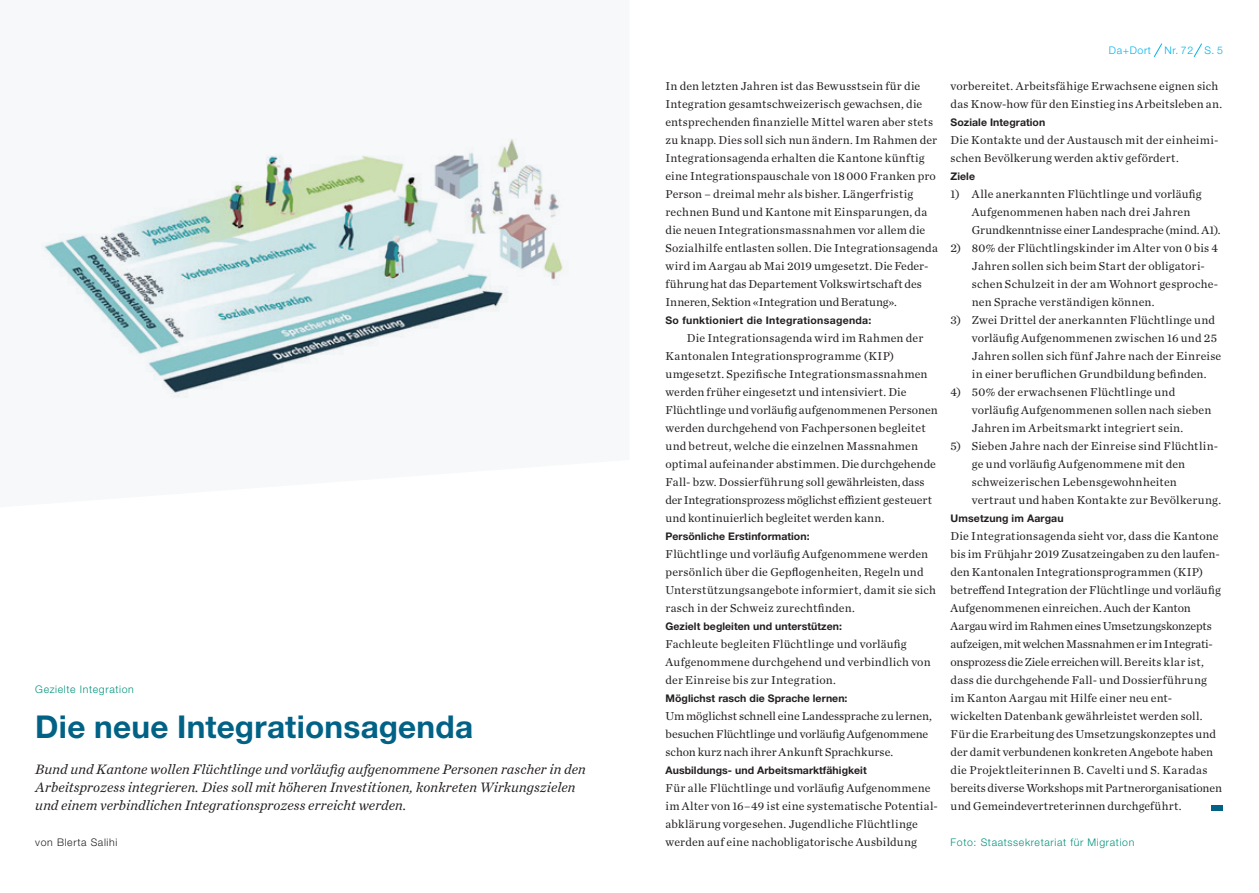
<style>
.page{position:relative;width:1259px;height:893px;background:#fff}
.page>*{position:absolute;margin:0;border:0;box-sizing:border-box;transform-origin:0 0}
.t1{font:700 31.5px "Helvetica Neue LT Std";letter-spacing:.005em;color:#016286}
.t2{font:italic 14.25px/18px "Chronicle Text G1";letter-spacing:.005em;color:#231f20}
.t3{font:12px/18px "Chronicle Text G1";letter-spacing:.01em;color:#231f20}
.t4{font:700 10.5px "Helvetica Neue LT Std";letter-spacing:.005em;color:#231f20}
.t5{font:300 10.5px "Helvetica Neue LT Std";letter-spacing:.06em;color:#00937c}
.t6{font:700 10.5px "Helvetica Neue LT Std";letter-spacing:.03em;color:#231f20}
.t7{font:300 10.5px "Helvetica Neue LT Std";letter-spacing:.06em;color:#00b1ec}
.t8{font:300 10.5px "Helvetica Neue LT Std";letter-spacing:.06em;color:#231f20}
</style>
<div class="page">
<svg style="left:1153px;top:43px;width:9px;height:14px"></svg>
<svg style="left:1193px;top:43px;width:9px;height:14px"></svg>
<svg style="left:41px;top:138px;width:528px;height:261px;fill:#f4f6f8"></svg>
<div style="left:1211px;top:805px;width:12px;height:6px;background:#016286"></div>
<p class="t5" style="left:35px;top:683px;width:100px">Gezielte Integration</p>
<h1 class="t1" style="left:35px;top:707px;width:439px">Die neue Integrationsagenda</h1>
<p class="t2" style="left:35px;top:759px;width:552px">Bund und Kantone wollen Flüchtlinge und vorläufig aufgenommene Personen rascher in den<br>Arbeitsprozess integrieren. Dies soll mit höheren Investitionen, konkreten Wirkungszielen und einem verbindlichen Integrationsprozess erreicht werden.</p>
<p class="t8" style="left:35px;top:836px;width:84px">von Blerta Salihi</p>
<p class="t3" style="left:665px;top:76px;width:274px">In den letzten Jahren ist das Bewusstsein für die Integration gesamtschweizerisch gewachsen, die entsprechenden finanzielle Mittel waren aber stets zu knapp. Dies soll sich nun ändern. Im Rahmen der Integrationsagenda erhalten die Kantone künftig eine Integrationspauschale von 18 000 Franken pro Person – dreimal mehr als bisher. Längerfristig rechnen Bund und Kantone mit Einsparungen, da die neuen Integrationsmassnahmen vor allem die Sozialhilfe entlasten sollen. Die Integrationsagenda wird im Aargau ab Mai 2019 umgesetzt. Die Feder&shy;führung hat das Departement Volkswirtschaft des Inneren, Sektion «Integration und Beratung».</p>
<p class="t6" style="left:665px;top:314px;width:207px">So funktioniert die Integrationsagenda:</p>
<p class="t3" style="left:665px;top:328px;width:274px;text-indent:21px">Die Integrationsagenda wird im Rahmen der Kantonalen Integrationsprogramme (KIP) umgesetzt. Spezifische Integrationsmassnahmen werden früher eingesetzt und intensiviert. Die Flüchtlinge und vorläufig aufgenommenen Personen werden durchgehend von Fachpersonen begleitet und betreut, welche die einzelnen Massnahmen optimal aufeinander abstimmen. Die durchgehende Fall- bzw. Dossierführung soll gewährleisten, dass der Integrationsprozess möglichst effizient gesteuert und kontinuierlich begleitet werden kann.</p>
<p class="t4" style="left:665px;top:530px;width:146px">Persönliche Erstinformation:</p>
<p class="t3" style="left:665px;top:544px;width:272px">Flüchtlinge und vorläufig Aufgenommene werden persönlich über die Gepflogenheiten, Regeln und Unterstützungsangebote informiert, damit sie sich rasch in der Schweiz zurechtfinden.</p>
<p class="t4" style="left:665px;top:620px;width:178px">Gezielt begleiten und unterstützen:</p>
<p class="t3" style="left:665px;top:634px;width:267px">Fachleute begleiten Flüchtlinge und vorläufig<br>Aufgenommene durchgehend und verbindlich von der Einreise bis zur Integration.</p>
<p class="t4" style="left:665px;top:692px;width:184px">Möglichst rasch die Sprache lernen:</p>
<p class="t3" style="left:665px;top:706px;width:268px">Um möglichst schnell eine Landessprache zu lernen, besuchen Flüchtlinge und vorläufig Aufgenommene schon kurz nach ihrer Ankunft Sprachkurse.</p>
<p class="t4" style="left:665px;top:764px;width:203px">Ausbildungs- und Arbeitsmarktfähigkeit</p>
<p class="t3" style="left:665px;top:778px;width:274px">Für alle Flüchtlinge und vorläufig Aufgenommene im Alter von 16–49 ist eine systematische Potential&shy;abklärung vorgesehen. Jugendliche Flüchtlinge werden auf eine nachobligatorische Ausbildung</p>
<p class="t7" style="left:1109px;top:44px;width:44px">Da+Dort</p>
<p class="t7" style="left:1164px;top:44px;width:60px">Nr. 72 S. 5</p>
<p class="t3" style="left:950px;top:76px;width:273px">vorbereitet. Arbeitsfähige Erwachsene eignen sich das Know-how für den Einstieg ins Arbeitsleben an.</p>
<p class="t4" style="left:950px;top:116px;width:96px">Soziale Integration</p>
<p class="t3" style="left:950px;top:130px;width:269px">Die Kontakte und der Austausch mit der einheimi&shy;schen Bevölkerung werden aktiv gefördert.</p>
<p class="t4" style="left:950px;top:170px;width:26px">Ziele</p>
<p class="t3" style="left:972px;top:184px;width:250px;text-indent:-21px">1) Alle anerkannten Flüchtlinge und vorläufig<br>Aufgenommenen haben nach drei Jahren<br>Grundkenntnisse einer Landesprache (mind. A1).</p>
<p class="t3" style="left:972px;top:238px;width:248px;text-indent:-21px">2) 80% der Flüchtlingskinder im Alter von 0 bis 4<br>Jahren sollen sich beim Start der obligatori&shy;schen Schulzeit in der am Wohnort gesproche&shy;nen Sprache verständigen können.</p>
<p class="t3" style="left:972px;top:310px;width:251px;text-indent:-21px">3) Zwei Drittel der anerkannten Flüchtlinge und vorläufig Aufgenommenen zwischen 16 und 25<br>Jahren sollen sich fünf Jahre nach der Einreise in einer beruflichen Grundbildung befinden.</p>
<p class="t3" style="left:972px;top:382px;width:241px;text-indent:-21px">4) 50% der erwachsenen Flüchtlinge und vorläufig Aufgenommenen sollen nach sieben<br>Jahren im Arbeitsmarkt integriert sein.</p>
<p class="t3" style="left:972px;top:436px;width:251px;text-indent:-21px">5) Sieben Jahre nach der Einreise sind Flüchtlin&shy;ge und vorläufig Aufgenommene mit den schweizerischen Lebensgewohnheiten vertraut und haben Kontakte zur Bevölkerung.</p>
<p class="t4" style="left:950px;top:512px;width:114px">Umsetzung im Aargau</p>
<p class="t3" style="left:950px;top:526px;width:273px">Die Integrationsagenda sieht vor, dass die Kantone bis im Frühjahr 2019 Zusatzeingaben zu den laufen&shy;den Kantonalen Integrationsprogrammen (KIP) betreffend Integration der Flüchtlinge und vorläufig Aufgenommenen einreichen. Auch der Kanton Aargau wird im Rahmen eines Umsetzungskonzepts aufzeigen, mit welchen Massnahmen er im Integrati&shy;onsprozess die Ziele erreichen will. Bereits klar ist, dass die durchgehende Fall- und Dossierführung im Kanton Aargau mit Hilfe einer neu ent&shy;wickelten Datenbank gewährleistet werden soll.<br>Für die Erarbeitung des Umsetzungskonzeptes und der damit verbundenen konkreten Angebote haben die Projektleiterinnen B. Cavelti und S. Karadas bereits diverse Workshops mit Partnerorganisationen und Gemeindevertreterinnen durchgeführt.</p>
<p class="t5" style="left:950px;top:836px;width:185px">Foto: Staatssekretariat für Migration</p>
</div>
